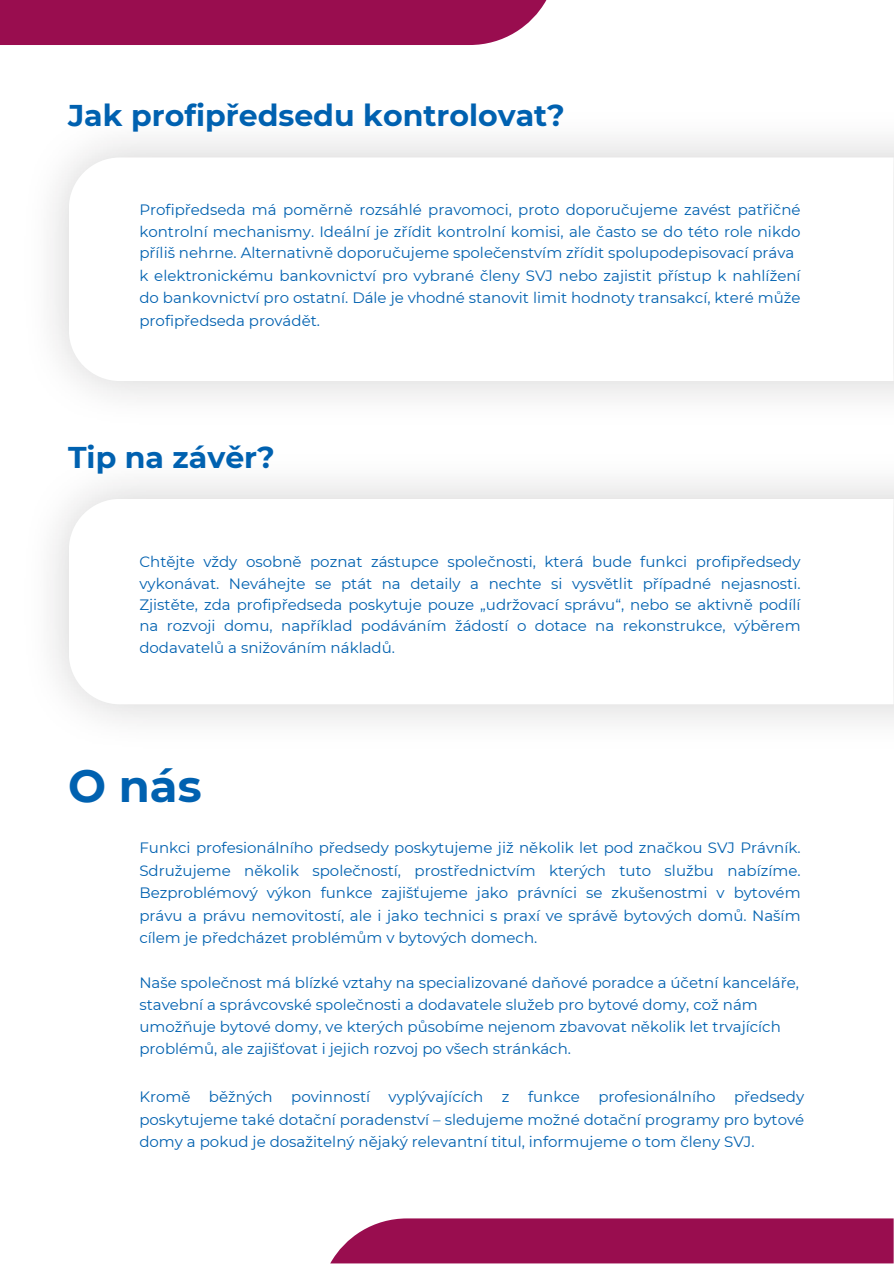
<style>
.page{position:relative;width:894px;height:1264px;background:#fff}
.page>*{position:absolute;margin:0;border:0;box-sizing:border-box;transform-origin:0 0}
.t1{font:700 45px "Montserrat";color:#0061b0}
.t2{font:700 30px "Montserrat";color:#0061b0}
.t3{font:15px/22.5px "Montserrat";color:#0061b0;text-align:justify}
</style>
<div class="page">
<svg style="left:69px;top:157px;width:824px;height:224px"></svg>
<div style="left:0;top:0;width:546px;height:45px;background:#990d4f"></div>
<svg style="left:69px;top:499px;width:46px;height:205px"></svg>
<div style="left:330px;top:1218px;width:563px;height:45px;background:#990d4f"></div>
<p class="t2" style="left:68px;top:97px;width:498px">Jak profipředsedu kontrolovat?</p>
<p class="t3" style="left:139px;top:199px;width:662px;line-height:21.3px">Profipředseda má poměrně rozsáhlé pravomoci, proto doporučujeme zavést patřičné kontrolní mechanismy. Ideální je zřídit kontrolní komisi, ale často se do této role nikdo příliš nehrne. Alternativně doporučujeme společenstvím zřídit spolupodepisovací práva</p>
<p class="t3" style="left:139px;top:264px;width:662px">k elektronickému bankovnictví pro vybrané členy SVJ nebo zajistit přístup k nahlížení do bankovnictví pro ostatní. Dále je vhodné stanovit limit hodnoty transakcí, které může profipředseda provádět.</p>
<h2 class="t2" style="left:68px;top:438px;width:208px">Tip na závěr?</h2>
<h2 class="t3" style="left:139px;top:551px;width:662px;line-height:21.3px">Chtějte vždy osobně poznat zástupce společnosti, která bude funkci profipředsedy vykonávat. Neváhejte se ptát na detaily a nechte si vysvětlit případné nejasnosti.<br>Zjistěte, zda profipředseda poskytuje pouze „udržovací správu“, nebo se aktivně podílí na rozvoji domu, například podáváním žádostí o dotace na rekonstrukce, výběrem dodavatelů a snižováním nákladů.</h2>
<p class="t1" style="left:68px;top:758px;width:135px">O nás</p>
<p class="t3" style="left:139px;top:836px;width:662px">Funkci profesionálního předsedy poskytujeme již několik let pod značkou SVJ Právník.<br>Sdružujeme několik společností, prostřednictvím kterých tuto službu nabízíme.<br>Bezproblémový výkon funkce zajišťujeme jako právníci se zkušenostmi v bytovém právu a právu nemovitostí, ale i jako technici s praxí ve správě bytových domů. Naším cílem je předcházet problémům v bytových domech.</p>
<p class="t3" style="left:139px;top:971px;width:661px">Naše společnost má blízké vztahy na specializované daňové poradce a účetní kanceláře,</p>
<h1 class="t3" style="left:139px;top:993px;width:619px">stavební a správcovské společnosti a dodavatele služeb pro bytové domy, což nám</h1>
<p class="t3" style="left:139px;top:1014px;width:642px">umožňuje bytové domy, ve kterých působíme nejenom zbavovat několik let trvajících</p>
<p class="t3" style="left:139px;top:1037px;width:433px">problémů, ale zajišťovat i jejich rozvoj po všech stránkách.</p>
<p class="t3" style="left:139px;top:1085px;width:666px">Kromě běžných povinností vyplývajících z funkce profesionálního předsedy poskytujeme také dotační poradenství – sledujeme možné dotační programy pro bytové domy a pokud je dosažitelný nějaký relevantní titul, informujeme o tom členy SVJ.</p>
</div>
